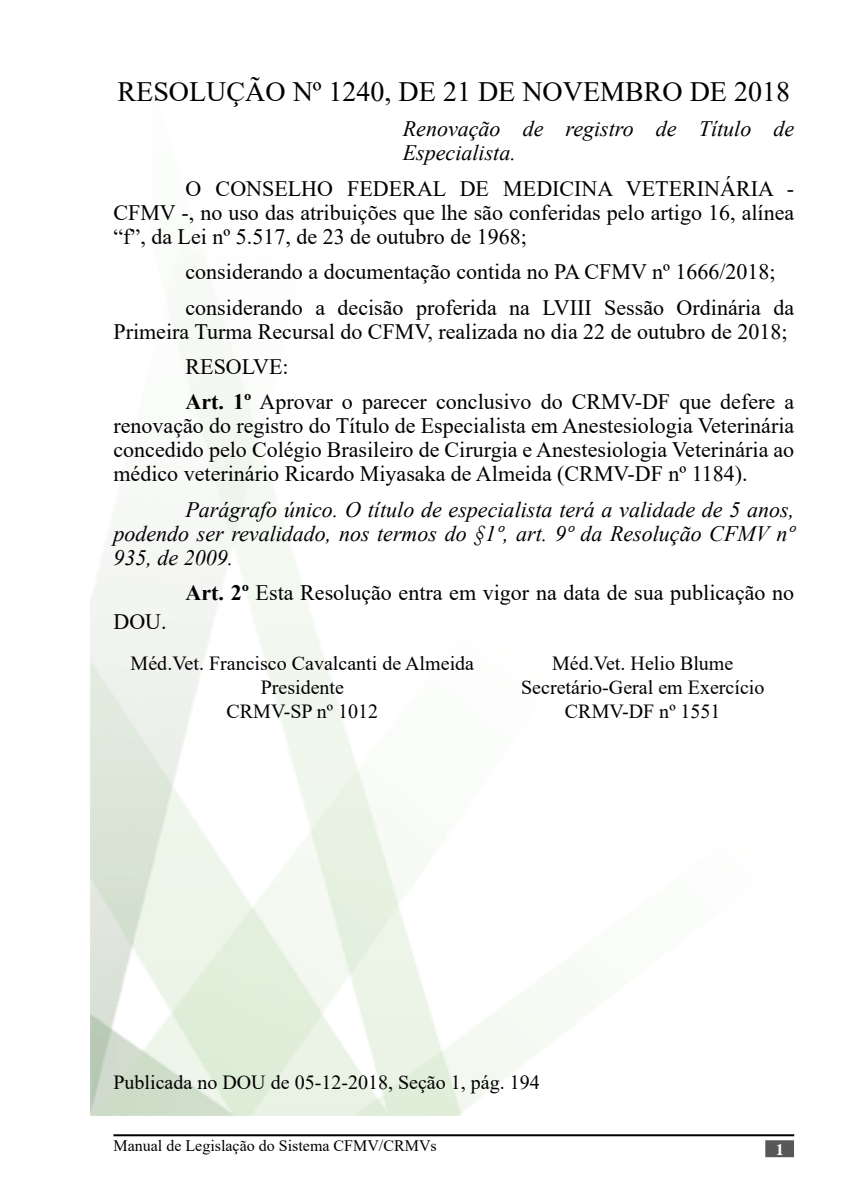
<style>
.page{position:relative;width:851px;height:1191px;background:#fff}
.page>*{position:absolute;margin:0;border:0;box-sizing:border-box;transform-origin:0 0}
.t1{font:28px "Times New Roman";color:#000}
.t2{font:22px/24px "Times New Roman";color:#000;text-align:justify}
.t3{font:italic 22px/24px "Times New Roman";color:#000}
.t4{font:20px/24px "Times New Roman";color:#000;text-align:center}
.t5{font:16px "Times New Roman";color:#000}
.t6{font:700 16px "Times";color:#fff}
.s1{font-weight:700}
</style>
<div class="page">
<hr style="left:113px;top:1134px;width:681px;height:2px;background:#000">
<div style="left:765px;top:1140px;width:28px;height:17px;background:#58585a;border:2px solid #58585a"></div>
<p class="t1" style="left:117px;top:72px;width:674px">RESOLUÇÃO Nº 1240, DE 21 DE NOVEMBRO DE 2018</p>
<p class="t3" style="left:403px;top:117px;width:393px">Renovação de registro de Título de<br>Especialista.</p>
<p class="t2" style="left:113px;top:176px;width:682px;text-indent:72px">O CONSELHO FEDERAL DE MEDICINA VETERINÁRIA - CFMV -, no uso das atribuições que lhe são conferidas pelo artigo 16, alínea “f”, da Lei nº 5.517, de 23 de outubro de 1968;</p>
<p class="t2" style="left:185px;top:253px;width:610px;line-height:35.4px">considerando a documentação contida no PA CFMV nº 1666/2018; considerando a decisão proferida na LVIII Sessão Ordinária da</p>
<p class="t2" style="left:185px;top:313px;width:610px;line-height:35.4px;text-align:left;text-indent:-72px">Primeira Turma Recursal do CFMV, realizada no dia 22 de outubro de 2018;<br>RESOLVE:<br><span class="s1">Art. 1º</span> Aprovar o parecer conclusivo do CRMV-DF que defere a</p>
<p class="t2" style="left:113px;top:413px;width:682px">renovação do registro do Título de Especialista em Anestesiologia Veterinária concedido pelo Colégio Brasileiro de Cirurgia e Anestesiologia Veterinária ao médico veterinário Ricardo Miyasaka de Almeida (CRMV-DF nº 1184).</p>
<p class="t3" style="left:113px;top:497px;width:682px;text-align:justify;text-indent:72px">Parágrafo único. O título de especialista terá a validade de 5 anos, podendo ser revalidado, nos termos do §1º, art. 9º da Resolução CFMV nº 935, de 2009.</p>
<p class="t2" style="left:185px;top:580px;width:610px"><span class="s1">Art. 2º</span> Esta Resolução entra em vigor na data de sua publicação no</p>
<p class="t2" style="left:113px;top:608px;width:55px">DOU.</p>
<p class="t4" style="left:131px;top:650px;width:345px">Méd.Vet. Francisco Cavalcanti de Almeida<br>Presidente<br>CRMV-SP nº 1012</p>
<p class="t4" style="left:521px;top:650px;width:245px">Méd.Vet. Helio Blume<br>Secretário-Geral em Exercício<br>CRMV-DF nº 1551</p>
<p class="t4" style="left:113px;top:1070px;width:428px">Publicada no DOU de 05-12-2018, Seção 1, pág. 194</p>
<p class="t5" style="left:113px;top:1134px;width:325px">Manual de Legislação do Sistema CFMV/CRMVs</p>
<p class="t6" style="left:775px;top:1140px;width:9px">1</p>
</div>
